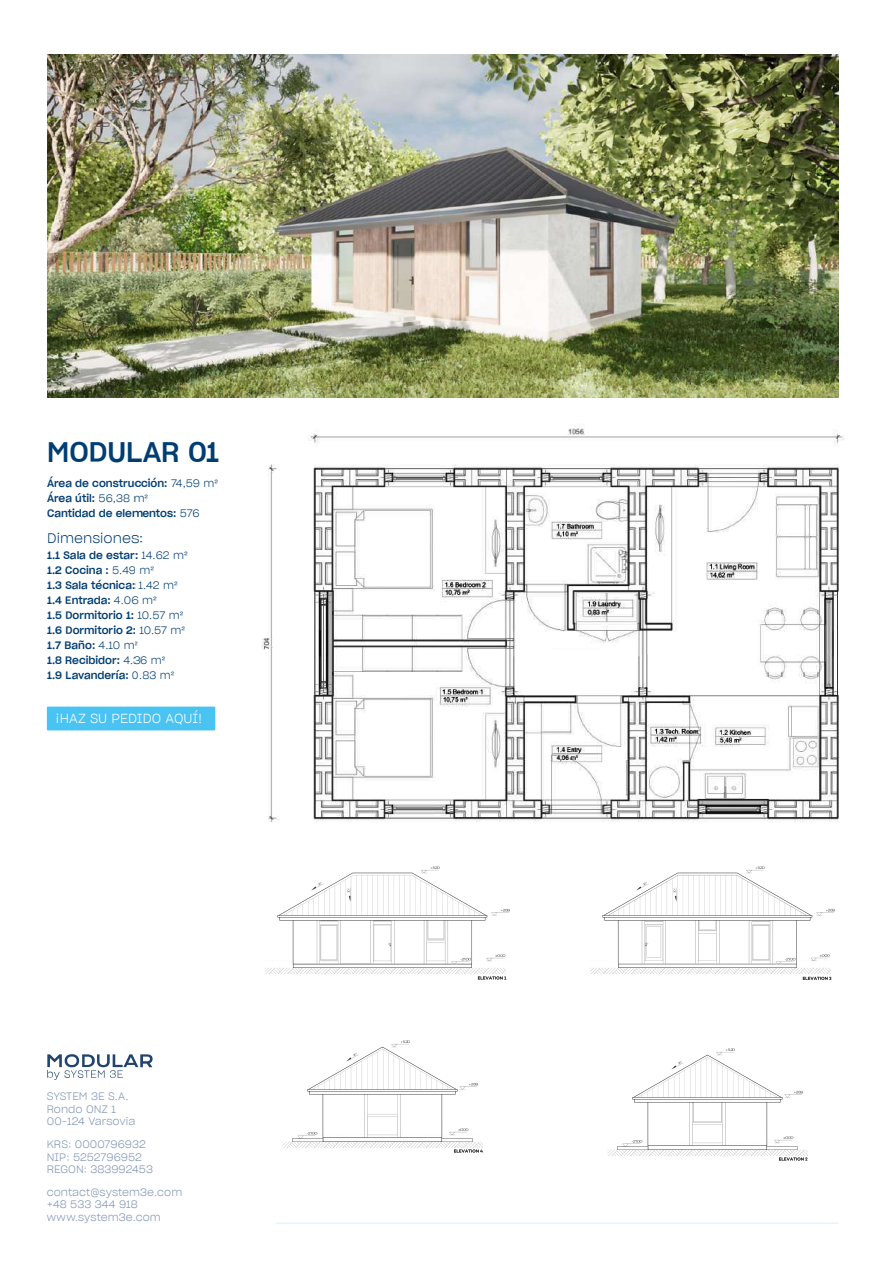
<style>
.page{position:relative;width:893px;height:1263px;background:#fff}
.page>*{position:absolute;margin:0;border:0;box-sizing:border-box;transform-origin:0 0}
.t1{font:27.6px "Sharp Grotesk Medium 20";color:#003d73}
.t2{font:13.5px "Sharp Grotesk Light 20";color:#003d73}
.t3{font:12.9px "Sharp Grotesk Light 20";color:#fff}
.t4{font:10.5px/15px "Sharp Grotesk Medium 20";color:#003d73}
.t5{font:10.5px/12.6px "Sharp Grotesk Light 20";color:#8094b2}
.s1{font-family:"Sharp Grotesk Light 20"}
.s2{font-family:"Sharp Grotesk Light 20";color:#003d77}
.s3{font-family:"Sharp Grotesk Light 20";color:#003d7b}
</style>
<div class="page">
<img style="left:265px;top:925px;width:242px;height:55px">
<img style="left:282px;top:1040px;width:201px;height:113px">
<img style="left:590px;top:925px;width:242px;height:55px">
<img style="left:607px;top:1048px;width:201px;height:113px">
<img style="left:136px;top:397px;width:708px;height:528px">
<div style="left:47px;top:707px;width:168px;height:23px;background:#49c3f1"></div>
<div style="left:545px;top:650px;width:62px;height:22px;background:#fff;border-radius:10px"></div>
<svg style="left:47px;top:1054px;width:106px;height:26px"></svg>
<img style="left:47px;top:55px;width:792px;height:342px">
<hr style="left:275px;top:1223px;width:564px;height:1px;background:#daf1fd">
<h1 class="t1" style="left:47px;top:429px;width:173px">MODULAR 01</h1>
<p class="t4" style="left:47px;top:475px;width:172px">Área de construcción: <span class="s1">74,59 m²<br></span>Área útil: <span class="s1">56,38 m²<br></span>Cantidad de elementos: <span class="s1">576</span></p>
<p class="t2" style="left:47px;top:528px;width:98px">Dimensiones:</p>
<p class="t4" style="left:47px;top:547px;width:142px">1.1 Sala de estar: <span class="s2">14.62 m²<br></span>1.2 Cocina : <span class="s3">5.49 m²<br></span>1.3 Sala técnica: <span class="s1">1.42 m²<br></span>1.4 Entrada: <span class="s1">4.06 m²<br></span>1.5 Dormitorio 1: <span class="s1">10.57 m²<br></span>1.6 Dormitorio 2: <span class="s1">10.57 m²<br></span>1.7 Baño: <span class="s1">4.10 m²<br></span>1.8 Recibidor: <span class="s1">4.36 m²<br></span>1.9 Lavandería: <span class="s1">0.83 m²</span></p>
<p class="t3" style="left:56px;top:709px;width:148px">¡HAZ SU PEDIDO AQUÍ!</p>
<p class="t5" style="left:47px;top:1089px;width:90px">SYSTEM 3E S.A.<br>Rondo ONZ 1<br>00-124 Varsovia</p>
<p class="t5" style="left:47px;top:1137px;width:108px">KRS: 0000796932<br>NIP: 5252796952<br>REGON: 383992453</p>
<p class="t5" style="left:47px;top:1185px;width:137px">contact@system3e.com +48 533 344 918 www.system3e.com</p>
</div>
